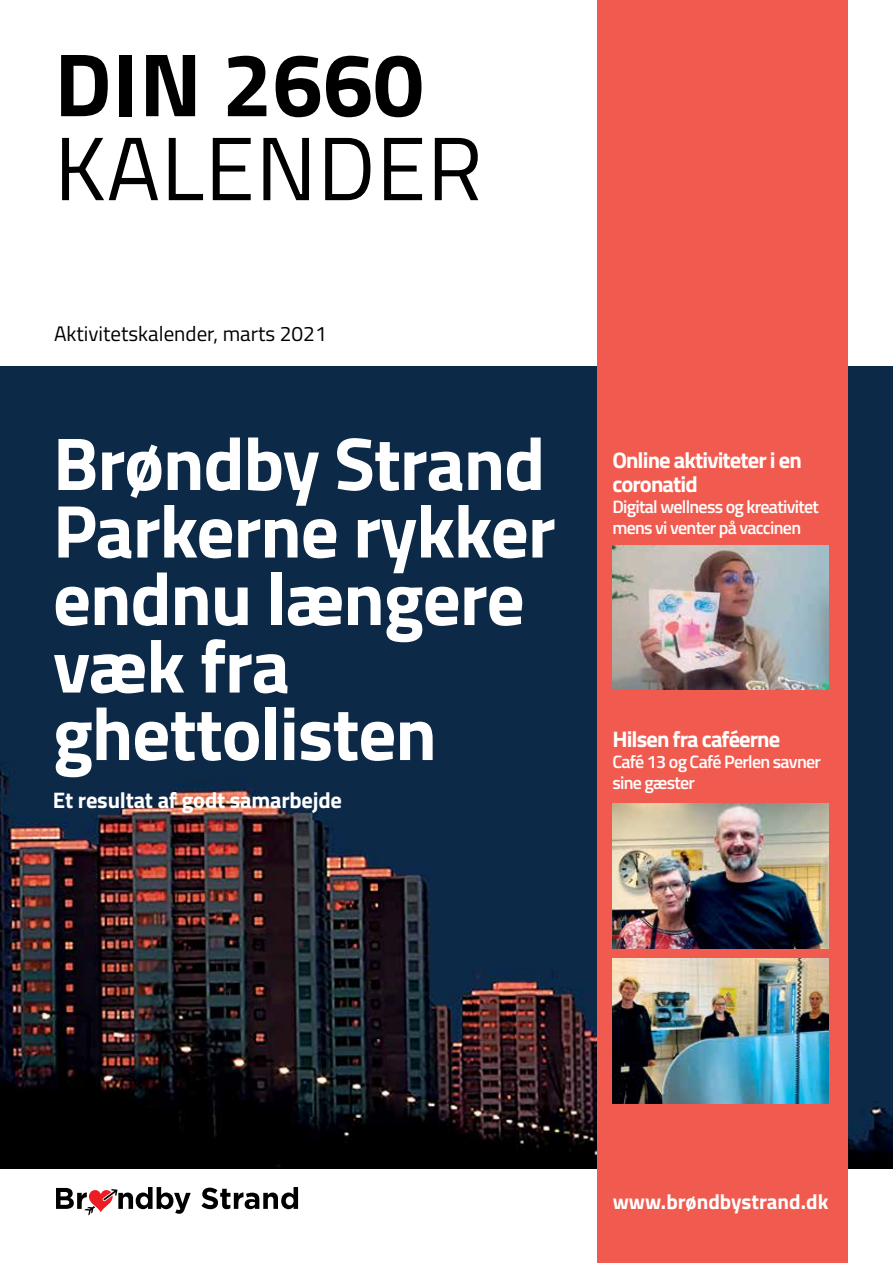
<style>
.page{position:relative;width:893px;height:1263px;background:#fff}
.page>*{position:absolute;margin:0;border:0;box-sizing:border-box;transform-origin:0 0}
.t1{font:90px "Titillium";letter-spacing:.01em;color:#000}
.t2{font:700 90px "Titillium";color:#000}
.t3{font:700 75px/67.5px "Titillium";letter-spacing:-.015em;color:#fff}
.t4{font:700 22.5px/24px "Titillium";letter-spacing:-.04em;color:#fff}
.t5{font:700 22.5px "Titillium";letter-spacing:-.01em;color:#fff}
.t6{font:21px "Titillium";color:#000}
.t7{font:700 21px "Titillium";color:#fff}
.t8{font:600 18px/21px "Titillium";letter-spacing:-.04em;color:#fff}
</style>
<div class="page">
<img style="left:0;top:367px;width:893px;height:802px">
<svg style="left:201px;top:1187px;width:97px;height:22px"></svg>
<svg style="left:56px;top:1187px;width:135px;height:28px"></svg>
<div style="left:597px;top:0;width:251px;height:1263px;background:#f15b4f"></div>
<img style="left:612px;top:545px;width:216px;height:145px">
<img style="left:612px;top:804px;width:216px;height:144px">
<img style="left:612px;top:959px;width:216px;height:144px">
<h1 class="t2" style="left:54px;top:16px;width:371px">DIN 2660</h1>
<h1 class="t1" style="left:54px;top:103px;width:430px">KALENDER</h1>
<p class="t6" style="left:54px;top:318px;width:274px">Aktivitetskalender, marts 2021</p>
<h2 class="t3" style="left:53px;top:426px;width:504px">Brøndby Strand<br>Parkerne rykker endnu længere væk fra ghettolisten</h2>
<p class="t5" style="left:53px;top:783px;width:291px">Et resultat af godt samarbejde</p>
<p class="t4" style="left:612px;top:447px;width:191px">Online aktiviteter i en coronatid</p>
<p class="t8" style="left:612px;top:495px;width:208px">Digital wellness og kreativitet mens vi venter på vaccinen</p>
<p class="t4" style="left:612px;top:726px;width:169px">Hilsen fra caféerne</p>
<p class="t8" style="left:612px;top:750px;width:210px">Café 13 og Café Perlen savner sine gæster</p>
<p class="t7" style="left:613px;top:1185px;width:217px">www.brøndbystrand.dk</p>
</div>
